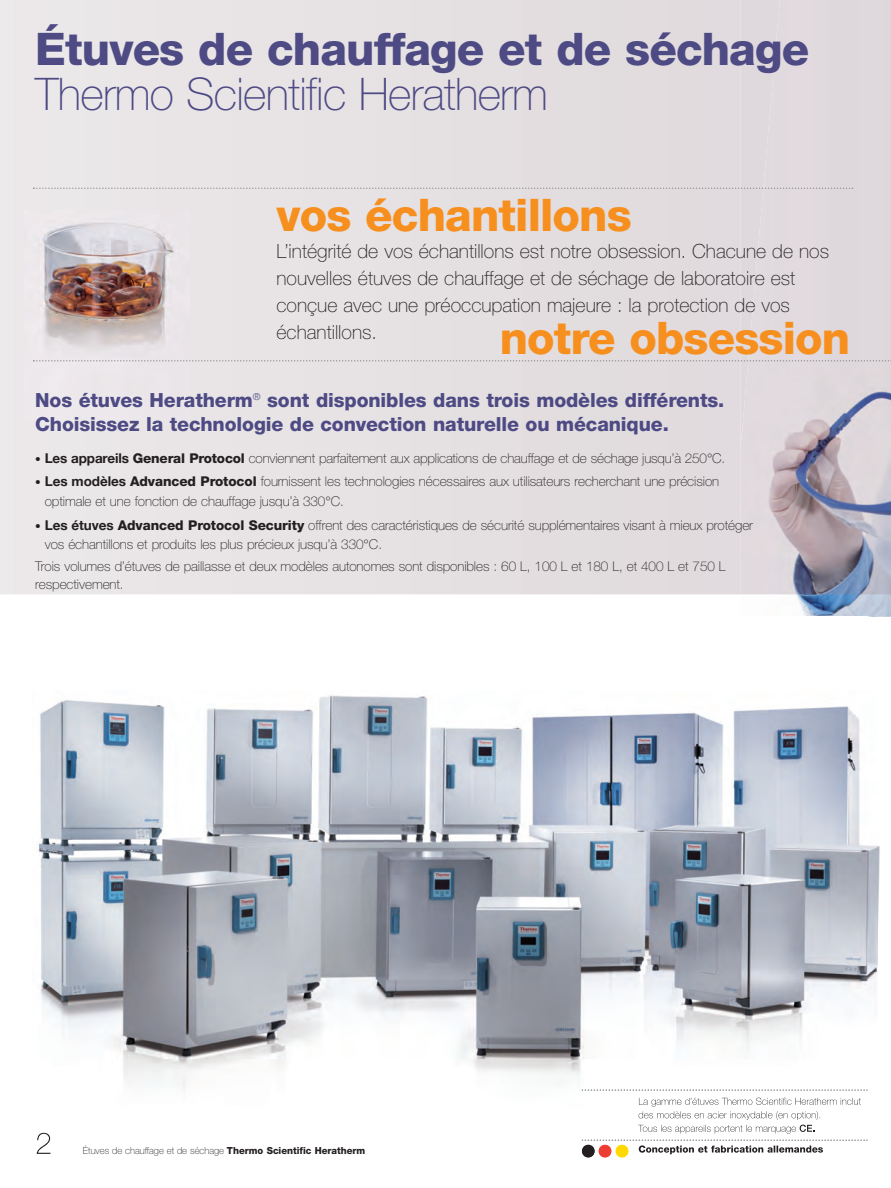
<style>
.page{position:relative;width:891px;height:1188px;background:#fff}
.page>*{position:absolute;margin:0;border:0;box-sizing:border-box;transform-origin:0 0}
.t1{font:800 45px "Helvetica Neue";letter-spacing:-.02em;color:#f68f1e}
.t2{font:800 45px "Helvetica Neue";letter-spacing:-.02em;color:#4d4a84}
.t3{font:100 45px "Helvetica Neue";letter-spacing:-.015em;color:#4d4a84}
.t4{font:100 19.5px/27px "Helvetica Neue";color:#231f20}
.t5{font:800 19.5px/24px "Helvetica Neue";letter-spacing:-.005em;color:#4d4a84}
.t6{font:100 13.5px/19.5px "Helvetica Neue";letter-spacing:-.005em;color:#231f20}
.t7{font:100 9.75px "Helvetica Neue";color:#231f20}
.s1{font-weight:700;font-size:11.25px}
.s2{font-weight:700}
.s3{font-weight:800}
</style>
<div class="page">
<img style="left:740px;top:594px;width:151px;height:21px">
<img style="left:740px;top:0;width:151px;height:594px">
<img style="left:25px;top:210px;width:165px;height:210px">
<svg style="left:33px;top:188px;width:820px;height:1px"></svg>
<svg style="left:33px;top:360px;width:858px;height:2px;background:#d0cdcf"></svg>
<img style="left:36px;top:695px;width:844px;height:459px">
<img style="left:37px;top:1133px;width:13px;height:21px">
<img style="left:582px;top:1089px;width:286px;height:2px">
<img style="left:639px;top:1098px;width:75px;height:9px">
<img style="left:639px;top:1111px;width:73px;height:7px">
<img style="left:638px;top:1125px;width:66px;height:9px">
<svg style="left:800px;top:1125px;width:15px;height:7px"></svg>
<svg style="left:582px;top:1139px;width:286px;height:19px"></svg>
<h1 class="t2" style="left:35px;top:33px;width:775px">Étuves de chauffage et de séchage</h1>
<h1 class="t3" style="left:35px;top:78px;width:514px">Thermo Scientific Heratherm</h1>
<h1 class="t1" style="left:276px;top:198px;width:357px">vos échantillons</h1>
<h2 class="t4" style="left:276px;top:239px;width:554px">L’intégrité de vos échantillons est notre obsession. Chacune de nos nouvelles étuves de chauffage et de séchage de laboratoire est conçue avec une préoccupation majeure : la protection de vos échantillons.</h2>
<h1 class="t1" style="left:500px;top:321px;width:352px">notre obsession</h1>
<h2 class="t5" style="left:35px;top:389px;width:691px">Nos étuves Heratherm<sup>®</sup> sont disponibles dans trois modèles différents.<br>Choisissez la technologie de convection naturelle ou mécanique.</h2>
<p class="t6" style="left:35px;top:449px;width:692px"><span class="s1">•</span> <span class="s2">Les appareils</span> <span class="s3">General Protocol</span> conviennent parfaitement aux applications de chauffage et de séchage jusqu’à 250°C.</p>
<p class="t6" style="left:45px;top:473px;width:676px;text-indent:-10px"><span class="s1">•</span> <span class="s2">Les modèles</span> <span class="s3">Advanced Protocol</span> fournissent les technologies nécessaires aux utilisateurs recherchant une précision optimale et une fonction de chauffage jusqu’à 330°C.</p>
<p class="t6" style="left:45px;top:516px;width:710px;text-indent:-10px"><span class="s1">•</span> <span class="s2">Les étuves</span> <span class="s3">Advanced Protocol Security</span> offrent des caractéristiques de sécurité supplémentaires visant à mieux protéger vos échantillons et produits les plus précieux jusqu’à 330°C.</p>
<p class="t6" style="left:35px;top:559px;width:692px;line-height:18px">Trois volumes d’étuves de paillasse et deux modèles autonomes sont disponibles : 60 L, 100 L et 180 L, et 400 L et 750 L respectivement.</p>
<p class="t7" style="left:83px;top:1147px;width:284px">Étuves de chauffage et de séchage <span class="s3">Thermo Scientific Heratherm</span></p>
</div>
